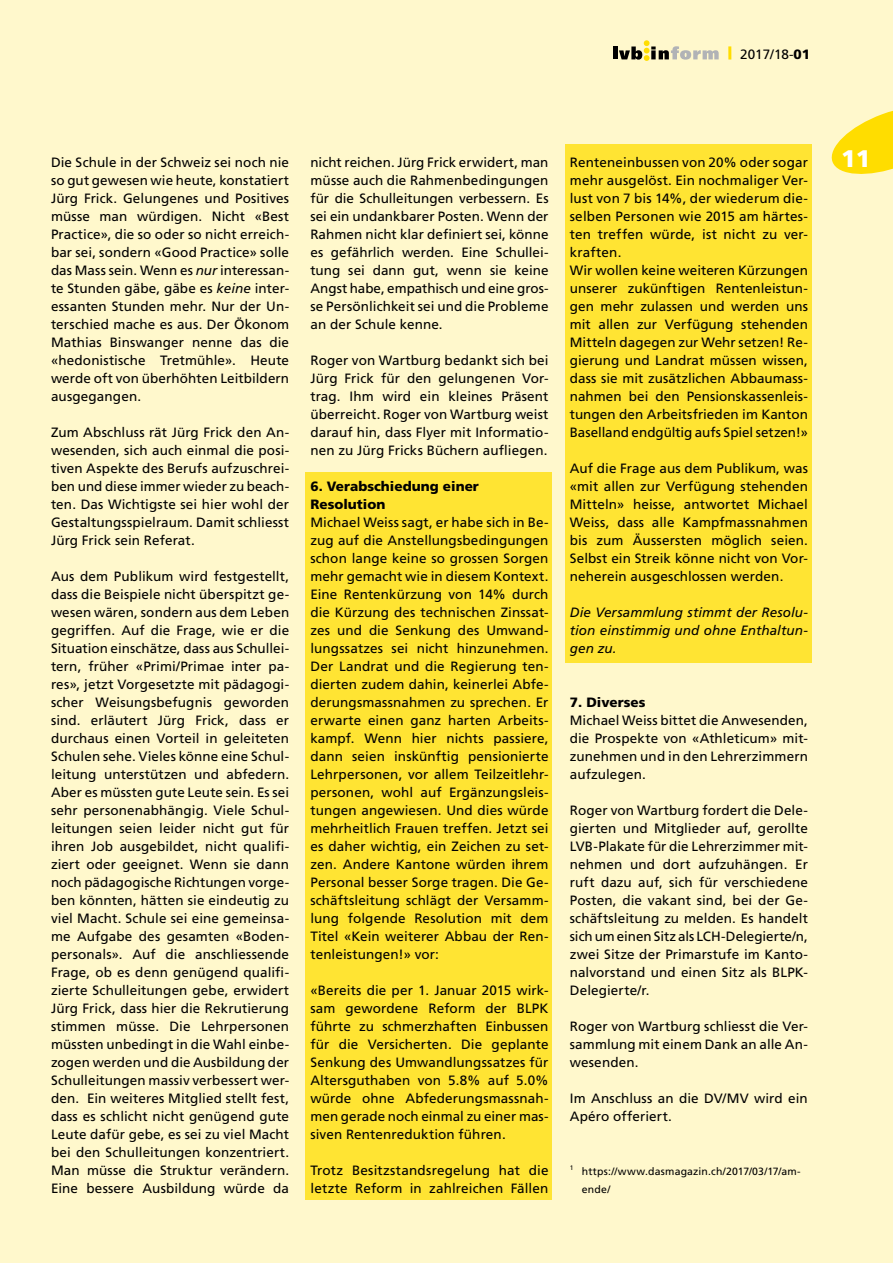
<style>
.page{position:relative;width:893px;height:1263px;background:#fff8cc}
.page>*{position:absolute;margin:0;border:0;box-sizing:border-box;transform-origin:0 0}
.t1{font:900 24px "Frutiger LT Std";color:#fff}
.t2{font:13.5px/18px "Frutiger LT Std";letter-spacing:.005em;color:#000;text-align:justify}
.t3{font:italic 13.5px/18px "Frutiger LT Std";letter-spacing:.005em;color:#000;text-align:justify}
.t4{font:900 13.5px/18px "Frutiger LT Std";color:#000}
.t5{font:10.5px/18px "Frutiger LT Std";letter-spacing:.015em;color:#000}
.t6{font:6.6px "Frutiger LT Std";color:#000}
.s1{font-weight:900}
.s2{font-style:italic}
</style>
<div class="page">
<div style="left:305px;top:472px;width:247px;height:727px;background:#ffe433"></div>
<svg style="left:831px;top:110px;width:62px;height:64px"></svg>
<hr style="left:613px;top:47px;width:4px;height:12px;background:#000">
<svg style="left:619px;top:40px;width:100px;height:21px"></svg>
<hr style="left:728px;top:46px;width:3px;height:14px;background:#fd0">
<div style="left:566px;top:145px;width:246px;height:518px;background:#ffe433"></div>
<p class="t2" style="left:740px;top:45px;width:71px">2017/18-<span class="s1">01</span></p>
<p class="t2" style="left:51px;top:153px;width:240px">Die Schule in der Schweiz sei noch nie so gut gewesen wie heute, konstatiert Jürg Frick. Gelungenes und Positives müsse man würdigen. Nicht «Best Practice», die so oder so nicht erreich&shy;bar sei, sondern «Good Practice» solle das Mass sein. Wenn es <span class="s2">nur</span> interessan&shy;te Stunden gäbe, gäbe es <span class="s2">keine</span> inter&shy;essanten Stunden mehr. Nur der Un&shy;terschied mache es aus. Der Ökonom Mathias Binswanger nenne das die «hedonistische Tretmühle». Heute werde oft von überhöhten Leitbildern ausgegangen.</p>
<p class="t2" style="left:51px;top:423px;width:240px">Zum Abschluss rät Jürg Frick den An&shy;wesenden, sich auch einmal die posi&shy;tiven Aspekte des Berufs aufzuschrei&shy;ben und diese immer wieder zu beach&shy;ten. Das Wichtigste sei hier wohl der Gestaltungsspielraum. Damit schliesst Jürg Frick sein Referat.</p>
<p class="t2" style="left:51px;top:567px;width:240px">Aus dem Publikum wird festgestellt, dass die Beispiele nicht überspitzt ge&shy;wesen wären, sondern aus dem Leben gegriffen. Auf die Frage, wie er die Situation einschätze, dass aus Schullei&shy;tern, früher «Primi/Primae inter pa&shy;res», jetzt Vorgesetzte mit pädagogi&shy;scher Weisungsbefugnis geworden sind. erläutert Jürg Frick, dass er durchaus einen Vorteil in geleiteten Schulen sehe. Vieles könne eine Schul&shy;leitung unterstützen und abfedern.<br>Aber es müssten gute Leute sein. Es sei sehr personenabhängig. Viele Schul&shy;leitungen seien leider nicht gut für ihren Job ausgebildet, nicht qualifi&shy;ziert oder geeignet. Wenn sie dann noch pädagogische Richtungen vorge&shy;ben könnten, hätten sie eindeutig zu viel Macht. Schule sei eine gemeinsa&shy;me Aufgabe des gesamten «Boden&shy;personals». Auf die anschliessende Frage, ob es denn genügend qualifi&shy;zierte Schulleitungen gebe, erwidert Jürg Frick, dass hier die Rekrutierung stimmen müsse. Die Lehrpersonen müssten unbedingt in die Wahl einbe&shy;zogen werden und die Ausbildung der Schulleitungen massiv verbessert wer&shy;den. Ein weiteres Mitglied stellt fest, dass es schlicht nicht genügend gute Leute dafür gebe, es sei zu viel Macht bei den Schulleitungen konzentriert.<br>Man müsse die Struktur verändern.<br>Eine bessere Ausbildung würde da</p>
<p class="t2" style="left:310px;top:153px;width:240px">nicht reichen. Jürg Frick erwidert, man müsse auch die Rahmenbedingungen für die Schulleitungen verbessern. Es sei ein undankbarer Posten. Wenn der Rahmen nicht klar definiert sei, könne es gefährlich werden. Eine Schullei&shy;tung sei dann gut, wenn sie keine Angst habe, empathisch und eine gros&shy;se Persönlichkeit sei und die Probleme an der Schule kenne.</p>
<p class="t2" style="left:310px;top:351px;width:240px">Roger von Wartburg bedankt sich bei Jürg Frick für den gelungenen Vor&shy;trag. Ihm wird ein kleines Präsent überreicht. Roger von Wartburg weist darauf hin, dass Flyer mit Informatio&shy;nen zu Jürg Fricks Büchern aufliegen.</p>
<p class="t4" style="left:310px;top:477px;width:170px">6. Verabschiedung einer<br>Resolution</p>
<p class="t2" style="left:310px;top:513px;width:240px">Michael Weiss sagt, er habe sich in Be&shy;zug auf die Anstellungsbedingungen schon lange keine so grossen Sorgen mehr gemacht wie in diesem Kontext.<br>Eine Rentenkürzung von 14% durch die Kürzung des technischen Zinssat&shy;zes und die Senkung des Umwand&shy;lungssatzes sei nicht hinzunehmen.<br>Der Landrat und die Regierung ten&shy;dierten zudem dahin, keinerlei Abfe&shy;derungsmassnahmen zu sprechen. Er erwarte einen ganz harten Arbeits&shy;kampf. Wenn hier nichts passiere, dann seien inskünftig pensionierte Lehrpersonen, vor allem Teilzeitlehr&shy;personen, wohl auf Ergänzungsleis&shy;tungen angewiesen. Und dies würde mehrheitlich Frauen treffen. Jetzt sei es daher wichtig, ein Zeichen zu set&shy;zen. Andere Kantone würden ihrem Personal besser Sorge tragen. Die Ge&shy;schäftsleitung schlägt der Versamm&shy;lung folgende Resolution mit dem Titel «Kein weiterer Abbau der Ren&shy;tenleistungen!» vor:</p>
<p class="t2" style="left:310px;top:981px;width:240px">«Bereits die per 1. Januar 2015 wirk&shy;sam gewordene Reform der BLPK führte zu schmerzhaften Einbussen für die Versicherten. Die geplante Senkung des Umwandlungssatzes für Altersguthaben von 5.8% auf 5.0% würde ohne Abfederungsmassnah&shy;men gerade noch einmal zu einer mas&shy;siven Rentenreduktion führen.</p>
<p class="t2" style="left:310px;top:1161px;width:240px">Trotz Besitzstandsregelung hat die letzte Reform in zahlreichen Fällen</p>
<p class="t2" style="left:570px;top:153px;width:240px;text-align:left">Renteneinbussen von 20% oder sogar mehr ausgelöst. Ein nochmaliger Ver&shy;lust von 7 bis 14%, der wiederum die&shy;selben Personen wie 2015 am härtes&shy;ten treffen würde, ist nicht zu ver&shy;kraften.<br>Wir wollen keine weiteren Kürzungen unserer zukünftigen Rentenleistun&shy;gen mehr zulassen und werden uns mit allen zur Verfügung stehenden Mitteln dagegen zur Wehr setzen! Re&shy;gierung und Landrat müssen wissen, dass sie mit zusätzlichen Abbaumass&shy;nahmen bei den Pensionskassenleis&shy;tungen den Arbeitsfrieden im Kanton Baselland endgültig aufs Spiel setzen!»</p>
<p class="t2" style="left:570px;top:459px;width:240px">Auf die Frage aus dem Publikum, was «mit allen zur Verfügung stehenden Mitteln» heisse, antwortet Michael Weiss, dass alle Kampfmassnahmen bis zum Äussersten möglich seien.<br>Selbst ein Streik könne nicht von Vor&shy;neherein ausgeschlossen werden.</p>
<p class="t3" style="left:570px;top:603px;width:240px">Die Versammlung stimmt der Resolu&shy;tion einstimmig und ohne Enthaltun&shy;gen zu.</p>
<p class="t4" style="left:570px;top:693px;width:77px">7. Diverses</p>
<p class="t2" style="left:570px;top:711px;width:240px">Michael Weiss bittet die Anwesenden, die Prospekte von «Athleticum» mit&shy;zunehmen und in den Lehrerzimmern aufzulegen.</p>
<p class="t2" style="left:570px;top:801px;width:240px">Roger von Wartburg fordert die Dele&shy;gierten und Mitglieder auf, gerollte LVB-Plakate für die Lehrerzimmer mit&shy;nehmen und dort aufzuhängen. Er ruft dazu auf, sich für verschiedene Posten, die vakant sind, bei der Ge&shy;schäftsleitung zu melden. Es handelt sich um einen Sitz als LCH-Delegierte/n, zwei Sitze der Primarstufe im Kanto&shy;nalvorstand und einen Sitz als BLPK-Delegierte/r.</p>
<p class="t2" style="left:570px;top:1017px;width:240px">Roger von Wartburg schliesst die Ver&shy;sammlung mit einem Dank an alle An&shy;wesenden.</p>
<p class="t2" style="left:570px;top:1089px;width:240px">Im Anschluss an die DV/MV wird ein<br>Apéro offeriert.</p>
<p class="t6" style="left:570px;top:1163px;width:5px">1</p>
<p class="t5" style="left:582px;top:1162px;width:220px">https://www.dasmagazin.ch/2017/03/17/am&shy;ende/</p>
<h1 class="t1" style="left:841px;top:144px;width:31px">11</h1>
</div>
